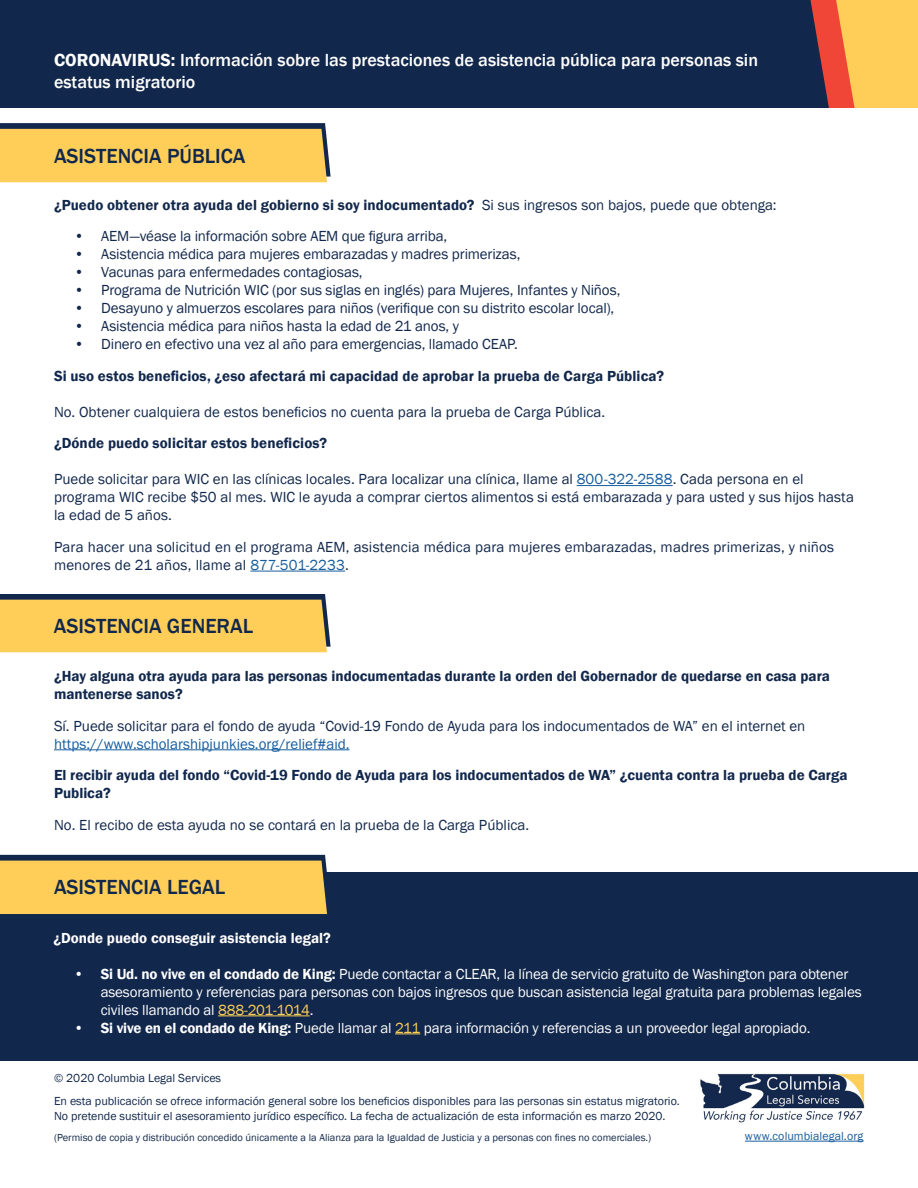
<style>
.page{position:relative;width:918px;height:1188px;background:#fff}
.page>*{position:absolute;margin:0;border:0;box-sizing:border-box;transform-origin:0 0}
.t1{font:500 21px "Franklin Gothic";color:#11274b}
.t2{font:500 18px/21.6px "Franklin Gothic";color:#fff}
.t3{font:15px/18px "Franklin Gothic";color:#11274b}
.t4{font:600 15px/18px "Franklin Gothic";color:#11274b}
.t5{font:15px/18px "Franklin Gothic";letter-spacing:-.01em;color:#fff}
.t6{font:600 15px "Franklin Gothic";color:#fff}
.t7{font:12px/14.4px "Franklin Gothic";color:#11274b}
.t8{font:12px "Franklin Gothic";letter-spacing:.01em;color:#175d9e}
.t9{font:10.5px "Franklin Gothic";color:#11274b}
.s1{font-weight:600}
.s2{font-weight:400}
.s3{color:#175d9e}
.s4{color:#fece58}
</style>
<div class="page">
<img style="left:700px;top:1073px;width:165px;height:50px">
<div style="left:855px;top:0;width:63px;height:108px;background:#fece58"></div>
<svg style="left:829px;top:0;width:26px;height:108px;background:#f47843"></svg>
<div style="left:0;top:0;width:829px;height:108px;background:#11274b"></div>
<hr style="left:577px;top:485px;width:96px;height:1px;background:#175d9e">
<hr style="left:250px;top:571px;width:95px;height:1px;background:#175d9e">
<svg style="left:0;top:123px;width:331px;height:59px;background:#e4bc58"></svg>
<svg style="left:0;top:594px;width:331px;height:58px;background:#e4bc58"></svg>
<hr style="left:54px;top:749px;width:296px;height:1px;background:#175d9e">
<div style="left:0;top:872px;width:918px;height:189px;background:#11274b"></div>
<hr style="left:218px;top:1016px;width:92px;height:1px;background:#fece58">
<svg style="left:395px;top:1034px;width:25px;height:1px"></svg>
<svg style="left:0;top:855px;width:327px;height:59px;background:#e5bd56"></svg>
<hr style="left:745px;top:1141px;width:118px;height:1px;background:#175d9e">
<p class="t2" style="left:54px;top:50px;width:706px"><span class="s1">CORONAVIRUS:</span> Información sobre las prestaciones de asistencia pública para personas sin estatus migratorio</p>
<p class="t1" style="left:54px;top:143px;width:193px">ASISTENCIA PÚBLICA</p>
<p class="t4" style="left:54px;top:196px;width:724px">¿Puedo obtener otra ayuda del gobierno si soy indocumentado? <span class="s2">Si sus ingresos son bajos, puede que obtenga:</span></p>
<p class="t3" style="left:74px;top:228px;width:375px">• AEM—véase la información sobre AEM que figura arriba,</p>
<p class="t3" style="left:74px;top:246px;width:448px">• Asistencia médica para mujeres embarazadas y madres primerizas,</p>
<p class="t3" style="left:74px;top:264px;width:290px">• Vacunas para enfermedades contagiosas,</p>
<p class="t3" style="left:74px;top:282px;width:548px">• Programa de Nutrición WIC (por sus siglas en inglés) para Mujeres, Infantes y Niños,</p>
<p class="t3" style="left:74px;top:300px;width:542px">• Desayuno y almuerzos escolares para niños (verifique con su distrito escolar local),</p>
<p class="t3" style="left:74px;top:318px;width:386px">• Asistencia médica para niños hasta la edad de 21 anos, y</p>
<p class="t3" style="left:74px;top:336px;width:445px">• Dinero en efectivo una vez al año para emergencias, llamado CEAP.</p>
<p class="t4" style="left:54px;top:367px;width:612px">Si uso estos beneficios, ¿eso afectará mi capacidad de aprobar la prueba de Carga Pública?</p>
<p class="t3" style="left:54px;top:403px;width:553px">No. Obtener cualquiera de estos beneficios no cuenta para la prueba de Carga Pública.</p>
<p class="t4" style="left:54px;top:435px;width:275px">¿Dónde puedo solicitar estos beneficios?</p>
<p class="t3" style="left:54px;top:471px;width:802px">Puede solicitar para WIC en las clínicas locales. Para localizar una clínica, llame al <span class="s3">800-322-2588</span>. Cada persona en el programa WIC recibe $50 al mes. WIC le ayuda a comprar ciertos alimentos si está embarazada y para usted y sus hijos hasta la edad de 5 años.</p>
<p class="t3" style="left:54px;top:538px;width:782px">Para hacer una solicitud en el programa AEM, asistencia médica para mujeres embarazadas, madres primerizas, y niños menores de 21 años, llame al <span class="s3">877-501-2233</span>.</p>
<p class="t1" style="left:54px;top:613px;width:201px">ASISTENCIA GENERAL</p>
<p class="t4" style="left:54px;top:667px;width:778px">¿Hay alguna otra ayuda para las personas indocumentadas durante la orden del Gobernador de quedarse en casa para mantenerse sanos?</p>
<p class="t3" style="left:54px;top:717px;width:753px">Sí. Puede solicitar para el fondo de ayuda “Covid-19 Fondo de Ayuda para los indocumentados de WA” en el internet en <span class="s3">https://www.scholarshipjunkies.org/relief#aid.</span></p>
<p class="t4" style="left:54px;top:766px;width:795px">El recibir ayuda del fondo “Covid-19 Fondo de Ayuda para los indocumentados de WA” ¿cuenta contra la prueba de Carga<br>Publica?</p>
<p class="t3" style="left:54px;top:816px;width:477px">No. El recibo de esta ayuda no se contará en la prueba de la Carga Pública.</p>
<p class="t1" style="left:54px;top:874px;width:173px">ASISTENCIA LEGAL</p>
<p class="t6" style="left:53px;top:929px;width:279px">¿Donde puedo conseguir asistencia legal?</p>
<p class="t5" style="left:101px;top:965px;width:763px;text-indent:-27px">• <span class="s1">Si Ud. no vive en el condado de King:</span> Puede contactar a CLEAR, la línea de servicio gratuito de Washington para obtener asesoramiento y referencias para personas con bajos ingresos que buscan asistencia legal gratuita para problemas legales civiles llamando al <span class="s4">888-201-1014</span>.</p>
<p class="t5" style="left:74px;top:1019px;width:738px">• <span class="s1">Si vive en el condado de King:</span> Puede llamar al <span class="s4">211</span> para información y referencias a un proveedor legal apropiado.</p>
<p class="t7" style="left:54px;top:1071px;width:169px">© 2020 Columbia Legal Services</p>
<p class="t7" style="left:54px;top:1094px;width:627px">En esta publicación se ofrece información general sobre los beneficios disponibles para las personas sin estatus migratorio.<br>No pretende sustituir el asesoramiento jurídico específico. La fecha de actualización de esta información es marzo 2020.</p>
<p class="t9" style="left:54px;top:1131px;width:599px">(Permiso de copia y distribución concedido únicamente a la Alianza para la Igualdad de Justicia y a personas con fines no comerciales.)</p>
<p class="t8" style="left:745px;top:1129px;width:120px">www.columbialegal.org</p>
</div>
